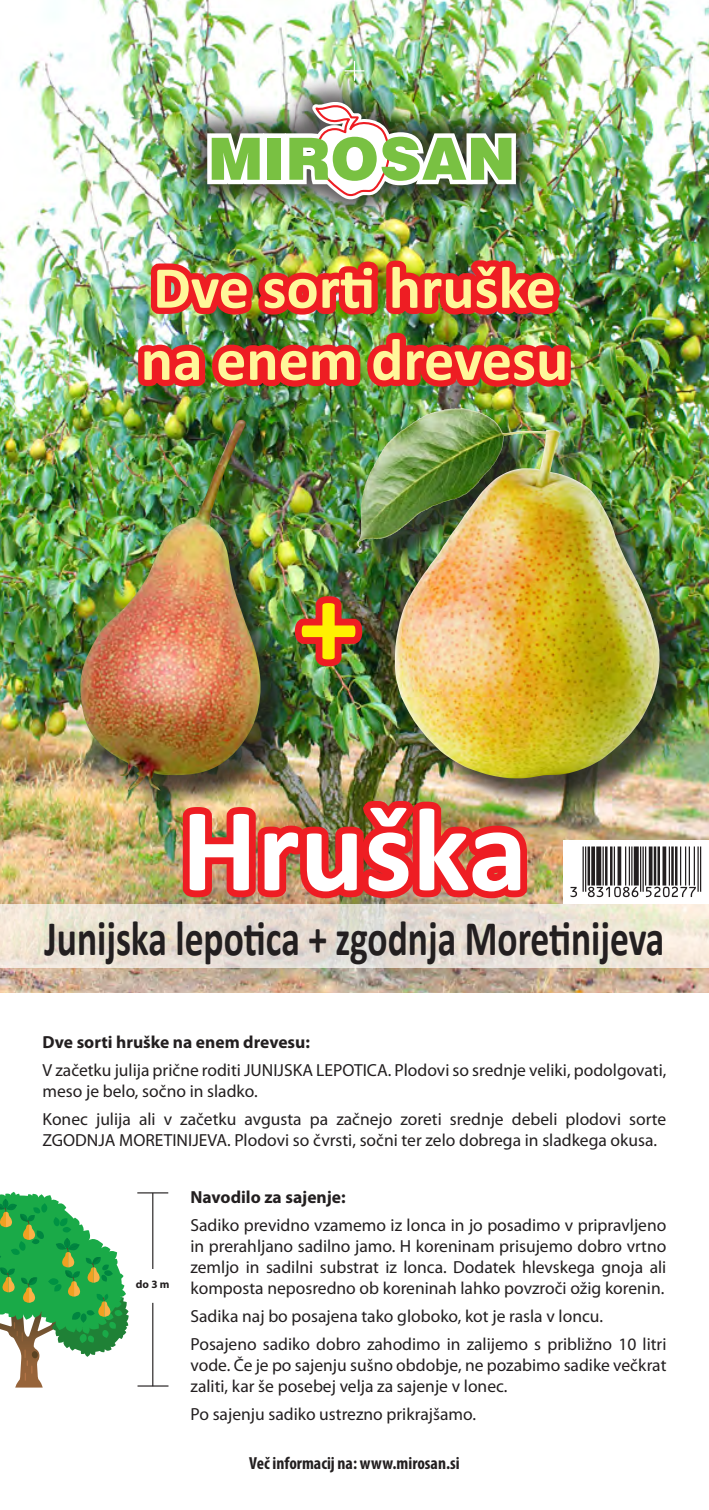
<style>
.page{position:relative;width:709px;height:1510px;background:#fff}
.page>*{position:absolute;margin:0;border:0;box-sizing:border-box;transform-origin:0 0}
.t1{font:700 120px "Calibri";color:#fff}
.t2{font:700 120px "Calibri";color:#fff101}
.t3{font:700 60px/72px "Calibri";color:#fff79a}
.t4{font:700 50px "Calibri";color:#231f20;scale:.75 1}
.t5{font:17.5px/21px "Myriad Pro";color:#231f20}
.t6{font:700 17.5px "Myriad Pro";color:#231f20}
.t7{font:700 condensed 17.5px "Myriad Pro";color:#231f20}
.t8{font:700 11.25px "Myriad Pro";color:#231f20}
</style>
<div class="page">
<img style="left:0;top:0;width:709px;height:992px">
<div style="left:84px;top:424px;width:209px;height:398px;background:#231f20;opacity:.75"></div>
<img style="left:80px;top:420px;width:180px;height:372px">
<div style="left:362px;top:413px;width:326px;height:397px;background:#231f20;opacity:.75"></div>
<img style="left:375px;top:426px;width:86px;height:36px">
<div style="left:177px;top:72px;width:369px;height:157px;background:#231f20;opacity:.75"></div>
<svg style="left:344px;top:61px;width:20px;height:20px"></svg>
<svg style="left:0;top:904px;width:709px;height:64px;background:#e8e0d4"></svg>
<div style="left:564px;top:840px;width:145px;height:64px;background:#fff"></div>
<svg style="left:570px;top:846px;width:131px;height:51px"></svg>
<img style="left:170px;top:789px;width:369px;height:120px">
<img style="left:129px;top:96px;width:451px;height:330px">
<img style="left:284px;top:585px;width:89px;height:92px">
<svg style="left:0;top:1191px;width:129px;height:196px"></svg>
<hr style="left:137px;top:1192px;width:31px;height:1px;background:#231f20">
<hr style="left:137px;top:1385px;width:31px;height:1px;background:#231f20">
<hr style="left:152px;top:1192px;width:1px;height:76px;background:#231f20">
<hr style="left:152px;top:1302px;width:1px;height:84px;background:#231f20">
<h2 class="t3" style="left:141px;top:251px;width:429px">Dve sorti hruške na enem drevesu</h2>
<h1 class="t2" style="left:299px;top:540px;width:61px">+</h1>
<h1 class="t1" style="left:181px;top:765px;width:348px">Hruška</h1>
<h3 class="t4" style="left:44px;top:903px;width:828px">Junijska lepotica + zgodnja Moretinijeva</h3>
<p class="t6" style="left:43px;top:1032px;width:269px">Dve sorti hruške na enem drevesu:</p>
<p class="t5" style="left:43px;top:1060px;width:625px">V začetku julija prične roditi JUNIJSKA LEPOTICA. Plodovi so srednje veliki, podolgovati, meso je belo, sočno in sladko.</p>
<p class="t5" style="left:43px;top:1109px;width:625px">Konec julija ali v začetku avgusta pa začnejo zoreti srednje debeli plodovi sorte<br>ZGODNJA MORETINIJEVA. Plodovi so čvrsti, sočni ter zelo dobrega in sladkega okusa.</p>
<p class="t8" style="left:136px;top:1278px;width:35px">do 3 m</p>
<p class="t6" style="left:190px;top:1186px;width:157px">Navodilo za sajenje:</p>
<p class="t5" style="left:190px;top:1214px;width:477px;text-align:justify">Sadiko previdno vzamemo iz lonca in jo posadimo v pripravljeno in prerahljano sadilno jamo. H koreninam prisujemo dobro vrtno zemljo in sadilni substrat iz lonca. Dodatek hlevskega gnoja ali komposta neposredno ob koreninah lahko povzroči ožig korenin.</p>
<p class="t5" style="left:190px;top:1302px;width:477px;line-height:28px">Sadika naj bo posajena tako globoko, kot je rasla v loncu.<br>Posajeno sadiko dobro zahodimo in zalijemo s približno 10 litri</p>
<p class="t5" style="left:190px;top:1354px;width:477px">vode. Če je po sajenju sušno obdobje, ne pozabimo sadike večkrat zaliti, kar še posebej velja za sajenje v lonec.</p>
<p class="t5" style="left:190px;top:1403px;width:287px">Po sajenju sadiko ustrezno prikrajšamo.</p>
<p class="t7" style="left:249px;top:1453px;width:212px">Več informacij na: www.mirosan.si</p>
</div>
